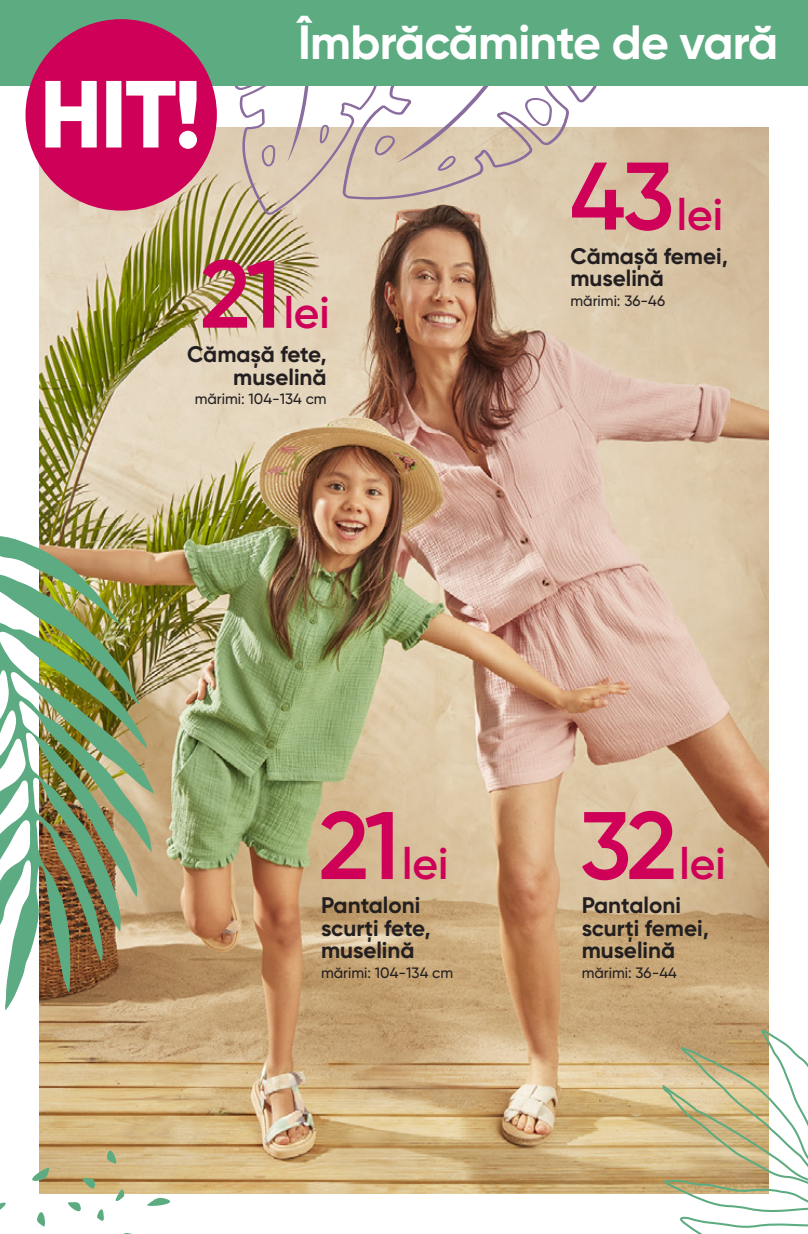
<style>
.page{position:relative;width:808px;height:1234px;background:#fff}
.page>*{position:absolute;margin:0;border:0;box-sizing:border-box;transform-origin:0 0}
.t1{font:700 48px "Gilroy";letter-spacing:-.015em;color:#fff}
.t2{font:600 44.1px "Gilroy";color:#ce0058}
.t3{font:700 22.5px/22.5px "Gilroy";color:#231f20}
.t4{font:500 15px "Gilroy";color:#231f20}
.s1{font-size:95.7px}
</style>
<div class="page">
<img style="left:39px;top:128px;width:730px;height:1065px">
<svg style="left:556px;top:85px;width:72px;height:115px;fill:#dbcbaf"></svg>
<svg style="left:211px;top:85px;width:345px;height:130px"></svg>
<img style="left:0;top:641px;width:155px;height:368px">
<img style="left:0;top:536px;width:147px;height:212px">
<svg style="left:662px;top:1029px;width:146px;height:204px"></svg>
<svg style="left:32px;top:1163px;width:19px;height:17px"></svg>
<svg style="left:147px;top:1197px;width:23px;height:9px"></svg>
<svg style="left:80px;top:1175px;width:17px;height:19px"></svg>
<svg style="left:97px;top:1209px;width:7px;height:12px"></svg>
<svg style="left:68px;top:1202px;width:13px;height:10px"></svg>
<svg style="left:111px;top:1186px;width:13px;height:15px"></svg>
<svg style="left:37px;top:1212px;width:8px;height:15px"></svg>
<svg style="left:105px;top:1143px;width:14px;height:21px"></svg>
<svg style="left:0;top:1202px;width:6px;height:8px"></svg>
<div style="left:0;top:0;width:808px;height:85px;background:#5dab81"></div>
<hr style="left:807px;top:0;width:1px;height:85px;background:#8a6c9e">
<div style="left:26px;top:19px;width:191px;height:191px;background:#ce0058;border-radius:50%"></div>
<svg style="left:45px;top:81px;width:152px;height:68px"></svg>
<h1 class="t1" style="left:298px;top:12px;width:482px">Îmbrăcăminte de vară</h1>
<h2 class="t2" style="left:200px;top:285px;width:131px"><span class="s1">21</span>lei</h2>
<p class="t3" style="left:187px;top:343px;width:141px;text-align:right">Cămașă fete, muselină</p>
<p class="t4" style="left:195px;top:389px;width:133px">mărimi: 104-134 cm</p>
<h2 class="t2" style="left:570px;top:187px;width:155px"><span class="s1">43</span>lei</h2>
<p class="t3" style="left:570px;top:244px;width:159px">Cămașă femei, muselină</p>
<p class="t4" style="left:570px;top:291px;width:96px">mărimi: 36-46</p>
<h2 class="t2" style="left:319px;top:836px;width:131px"><span class="s1">21</span>lei</h2>
<p class="t3" style="left:321px;top:893px;width:111px">Pantaloni scurți fete, muselină</p>
<p class="t4" style="left:321px;top:963px;width:133px">mărimi: 104-134 cm</p>
<h2 class="t2" style="left:580px;top:836px;width:147px"><span class="s1">32</span>lei</h2>
<p class="t3" style="left:582px;top:893px;width:129px">Pantaloni scurți femei, muselină</p>
<p class="t4" style="left:582px;top:963px;width:97px">mărimi: 36-44</p>
</div>
